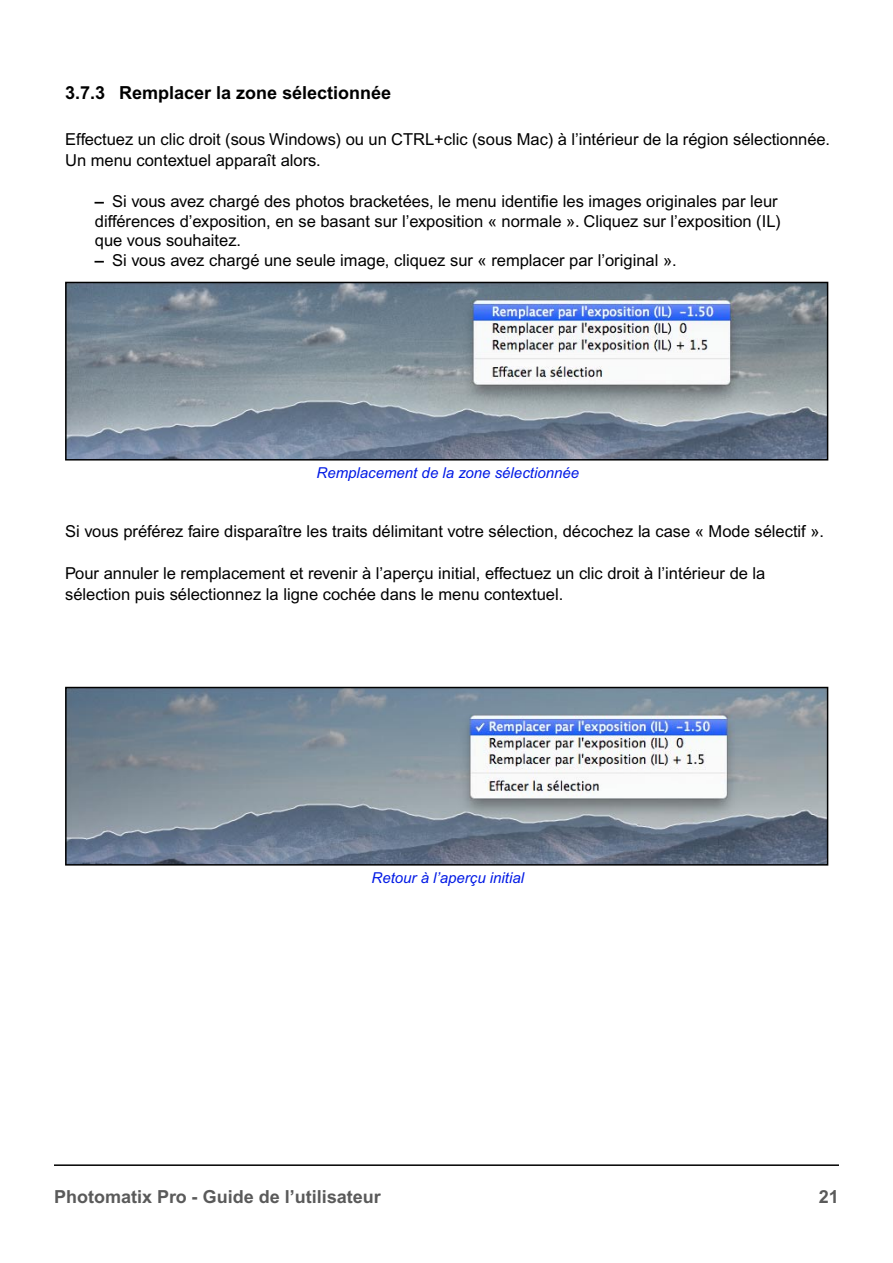
<style>
.page{position:relative;width:893px;height:1263px;background:#fff}
.page>*{position:absolute;margin:0;border:0;box-sizing:border-box;transform-origin:0 0}
.t1{font:700 18px "Arial";color:#5a5a5a}
.titre_tertiaire{font:700 18px "Arial";color:#000}
.Liste_puces_21{font:16.5px/21px "Arial";color:#000}
.t2{font:italic 15px "Arial";color:#0019e5}
.s1{font-weight:700}
</style>
<div class="page">
<hr style="left:54px;top:1164px;width:785px;height:2px;background:#000">
<img style="left:68px;top:285px;width:757px;height:172px">
<div style="left:65px;top:282px;width:763px;height:178px;border:2px solid #000"></div>
<img style="left:68px;top:690px;width:757px;height:172px">
<div style="left:65px;top:687px;width:763px;height:178px;border:2px solid #000"></div>
<p class="titre_tertiaire" style="left:65px;top:82px;width:328px">3.7.3 Remplacer la zone sélectionnée</p>
<p class="Liste_puces_21" style="left:65px;top:129px;width:766px">Effectuez un clic droit (sous Windows) ou un CTRL+clic (sous Mac) à l’intérieur de la région sélectionnée.<br>Un menu contextuel apparaît alors.</p>
<p class="Liste_puces_21" style="left:95px;top:191px;width:684px"><span class="s1">–</span> Si vous avez chargé des photos bracketées, le menu identifie les images originales par leur</p>
<p class="Liste_puces_21" style="left:95px;top:211px;width:688px">différences d’exposition, en se basant sur l’exposition « normale ». Cliquez sur l’exposition (IL)</p>
<p class="Liste_puces_21" style="left:95px;top:230px;width:148px">que vous souhaitez.</p>
<p class="Liste_puces_21" style="left:95px;top:250px;width:583px"><span class="s1">–</span> Si vous avez chargé une seule image, cliquez sur « remplacer par l’original ».</p>
<p class="t2" style="left:317px;top:464px;width:264px">Remplacement de la zone sélectionnée</p>
<p class="Liste_puces_21" style="left:65px;top:521px;width:760px">Si vous préférez faire disparaître les traits délimitant votre sélection, décochez la case « Mode sélectif ».</p>
<p class="Liste_puces_21" style="left:65px;top:563px;width:702px">Pour annuler le remplacement et revenir à l’aperçu initial, effectuez un clic droit à l’intérieur de la sélection puis sélectionnez la ligne cochée dans le menu contextuel.</p>
<p class="t2" style="left:372px;top:869px;width:154px">Retour à l’aperçu initial</p>
<p class="t1" style="left:54px;top:1186px;width:328px">Photomatix Pro - Guide de l’utilisateur</p>
<p class="t1" style="left:819px;top:1186px;width:22px">21</p>
</div>
